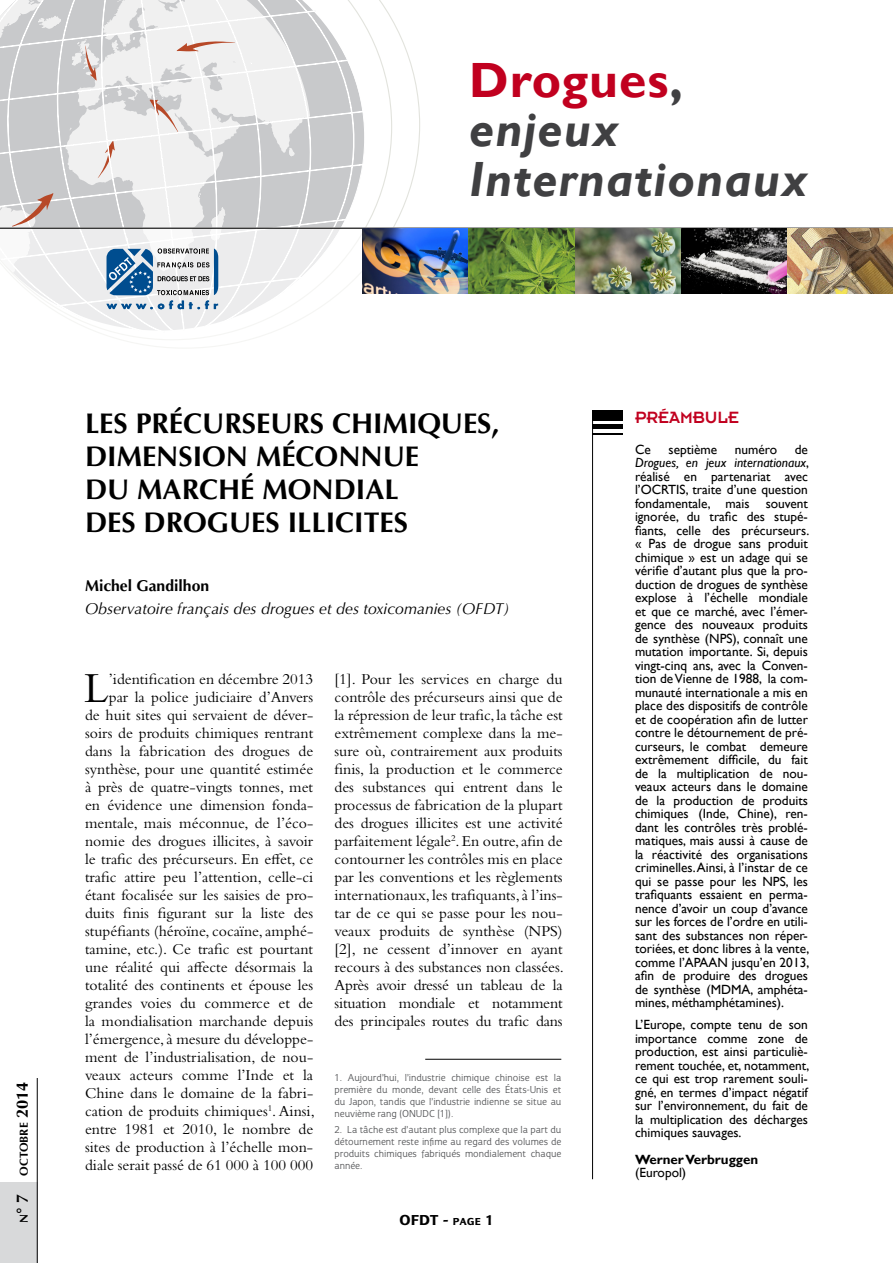
<style>
.page{position:relative;width:893px;height:1263px;background:#fff}
.page>*{position:absolute;margin:0;border:0;box-sizing:border-box;transform-origin:0 0}
.t1{font:italic 700 49.5px/49.5px "Gill Sans";letter-spacing:.02em;color:#404042}
.t2{font:44.7px "Bembo Std";color:#000}
.t3{font:700 28.5px/33px "Optima LT Std";color:#000}
.t4{font:18px "Insignia LT Std";color:#c1001f}
.t5{font:15.75px/18px "Bembo Std";color:#000;text-align:right}
.t6{font:italic 15.75px "Optima LT Std";color:#000}
.t7{font:700 15.75px "Optima LT Std";color:#000}
.t8{font:700 15px "Eurocrat";color:#000}
.t9{font:13.35px/13.5px "Gill Sans";color:#000;text-align:justify}
.t10{font:700 13.35px "Gill Sans";color:#000}
.t11{font:700 11.55px "Optima LT Std";color:#000}
.t12{font:10.5px/12px "Eurocrat";color:#58595b;text-align:justify}
.s1{font-style:normal;color:#c1001f}
.s2{font-style:normal}
.s3{font-style:italic}
.s4{font-size:16.5px}
.s5{font-size:10.5px}
</style>
<div class="page">
<div style="left:0;top:1182px;width:37px;height:81px;background:#d8d9da"></div>
<svg style="left:364px;top:0;width:56px;height:227px"></svg>
<svg style="left:0;top:0;width:364px;height:344px"></svg>
<hr style="left:0;top:228px;width:893px;height:1px;background:#000">
<img style="left:362px;top:229px;width:531px;height:64px">
<div style="left:592px;top:410px;width:31px;height:11px;background:#000"></div>
<div style="left:592px;top:424px;width:31px;height:5px;background:#000"></div>
<hr style="left:592px;top:433px;width:31px;height:2px;background:#000">
<hr style="left:592px;top:410px;width:1px;height:769px;background:#000">
<hr style="left:37px;top:1078px;width:1px;height:185px;background:#000">
<hr style="left:425px;top:1059px;width:136px;height:1px;background:#000">
<h1 class="t1" style="left:469px;top:57px;width:340px"><span class="s1">Drogues</span><span class="s2">, </span>enjeux<br>Internationaux</h1>
<h3 class="t3" style="left:85px;top:407px;width:416px">LES PRÉCURSEURS CHIMIQUES,<br>DIMENSION MÉCONNUE<br>DU MARCHÉ MONDIAL<br>DES DROGUES ILLICITES</h3>
<p class="t4" style="left:635px;top:409px;width:106px">PRÉAMBULE</p>
<p class="t9" style="left:635px;top:443px;width:17px">Ce</p>
<p class="t9" style="left:668px;top:443px;width:50px">septième</p>
<p class="t9" style="left:735px;top:443px;width:44px">numéro</p>
<p class="t9" style="left:635px;top:443px;width:176px;text-indent:160px">de <span class="s3">Drogues, en jeux internationaux</span>, réalisé en partenariat avec l’OCRTIS, traite d’une question fondamentale, mais souvent ignorée, du trafic des stupé&shy;fiants, celle des précurseurs. « Pas de drogue sans produit chimique » est un adage qui se vérifie d’autant plus que la pro&shy;duction de drogues de synthèse explose à l’échelle mondiale et que ce marché, avec l’émer&shy;gence des nouveaux produits de synthèse (NPS), connaît une mutation importante. Si, depuis vingt-cinq ans, avec la Conven&shy;tion de Vienne de 1988, la com&shy;munauté internationale a mis en place des dispositifs de contrôle et de coopération afin de lutter contre le détournement de pré&shy;curseurs, le combat demeure extrêmement difficile, du fait de la multiplication de nou&shy;veaux acteurs dans le domaine de la production de produits chimiques (Inde, Chine), ren&shy;dant les contrôles très problé&shy;matiques, mais aussi à cause de la réactivité des organisations criminelles. Ainsi, à l’instar de ce qui se passe pour les NPS, les trafiquants essaient en perma&shy;nence d’avoir un coup d’avance sur les forces de l’ordre en utili&shy;sant des substances non réper&shy;toriées, et donc libres à la vente, comme l’APAAN jusqu’en 2013, afin de produire des drogues de synthèse (MDMA, amphéta&shy;mines, méthamphétamines).</p>
<p class="t9" style="left:635px;top:1018px;width:176px">L’Europe, compte tenu de son importance comme zone de production, est ainsi particuliè&shy;rement touchée, et, notamment, ce qui est trop rarement souli&shy;gné, en termes d’impact négatif sur l’environnement, du fait de la multiplication des décharges chimiques sauvages.</p>
<p class="t10" style="left:635px;top:1151px;width:125px">Werner Verbruggen</p>
<p class="t9" style="left:635px;top:1166px;width:53px">(Europol)</p>
<p class="t7" style="left:85px;top:576px;width:126px">MICHEL GANDILHON</p>
<p class="t6" style="left:85px;top:599px;width:426px">Observatoire français des drogues et des toxicomanies (OFDT)</p>
<p class="t5" style="left:85px;top:670px;width:231px">’identification en décembre 2013<br>par la police judiciaire d’Anvers<br>de huit sites qui servaient de déver&shy;soirs de produits chimiques rentrant dans la fabrication des drogues de synthèse, pour une quantité estimée à près de quatre-vingts tonnes, met en évidence une dimension fonda&shy;mentale, mais méconnue, de l’éco&shy;nomie des drogues illicites, à savoir le trafic des précurseurs. En effet, ce trafic attire peu l’attention, celle-ci étant focalisée sur les saisies de pro&shy;duits finis figurant sur la liste des stupéfiants (héroïne, cocaïne, amphé&shy;tamine, etc.). Ce trafic est pourtant une réalité qui affecte désormais la totalité des continents et épouse les grandes voies du commerce et de la mondialisation marchande depuis l’émergence, à mesure du développe&shy;ment de l’industrialisation, de nou&shy;veaux acteurs comme l’Inde et la Chine dans le domaine de la fabri&shy;cation de produits chimiques<sup>1</sup>. Ainsi, entre 1981 et 2010, le nombre de sites de production à l’échelle mon&shy;diale serait passé de 61 000 à 100 000</p>
<p class="t5" style="left:334px;top:670px;width:231px;text-align:justify">[1]. Pour les services en charge du contrôle des précurseurs ainsi que de la répression de leur trafic, la tâche est extrêmement complexe dans la me&shy;sure où, contrairement aux produits finis, la production et le commerce des substances qui entrent dans le processus de fabrication de la plupart des drogues illicites est une activité parfaitement légale<sup>2</sup>. En outre, afin de contourner les contrôles mis en place par les conventions et les règlements internationaux, les trafiquants, à l’ins&shy;tar de ce qui se passe pour les nou&shy;veaux produits de synthèse (NPS) [2], ne cessent d’innover en ayant recours à des substances non classées.<br>Après avoir dressé un tableau de la situation mondiale et notamment des principales routes du trafic dans</p>
<h2 class="t2" style="left:84px;top:662px;width:26px">L</h2>
<p class="t11" style="left:17px;top:1223px;width:143px;rotate:-90deg">n<span class="s4">° 7</span> octobre <span class="s4">2014</span></p>
<p class="t12" style="left:334px;top:1071px;width:228px">1. Aujourd’hui, l’industrie chimique chinoise est la première du monde, devant celle des États-Unis et du Japon, tandis que l’industrie indienne se situe au neuvième rang (ONUDC [1]).</p>
<p class="t12" style="left:334px;top:1123px;width:228px">2. La tâche est d’autant plus complexe que la part du détournement reste infime au regard des volumes de produits chimiques fabriqués mondialement chaque année.</p>
<p class="t8" style="left:399px;top:1211px;width:96px">OFDT - <span class="s5">page</span> 1</p>
</div>
